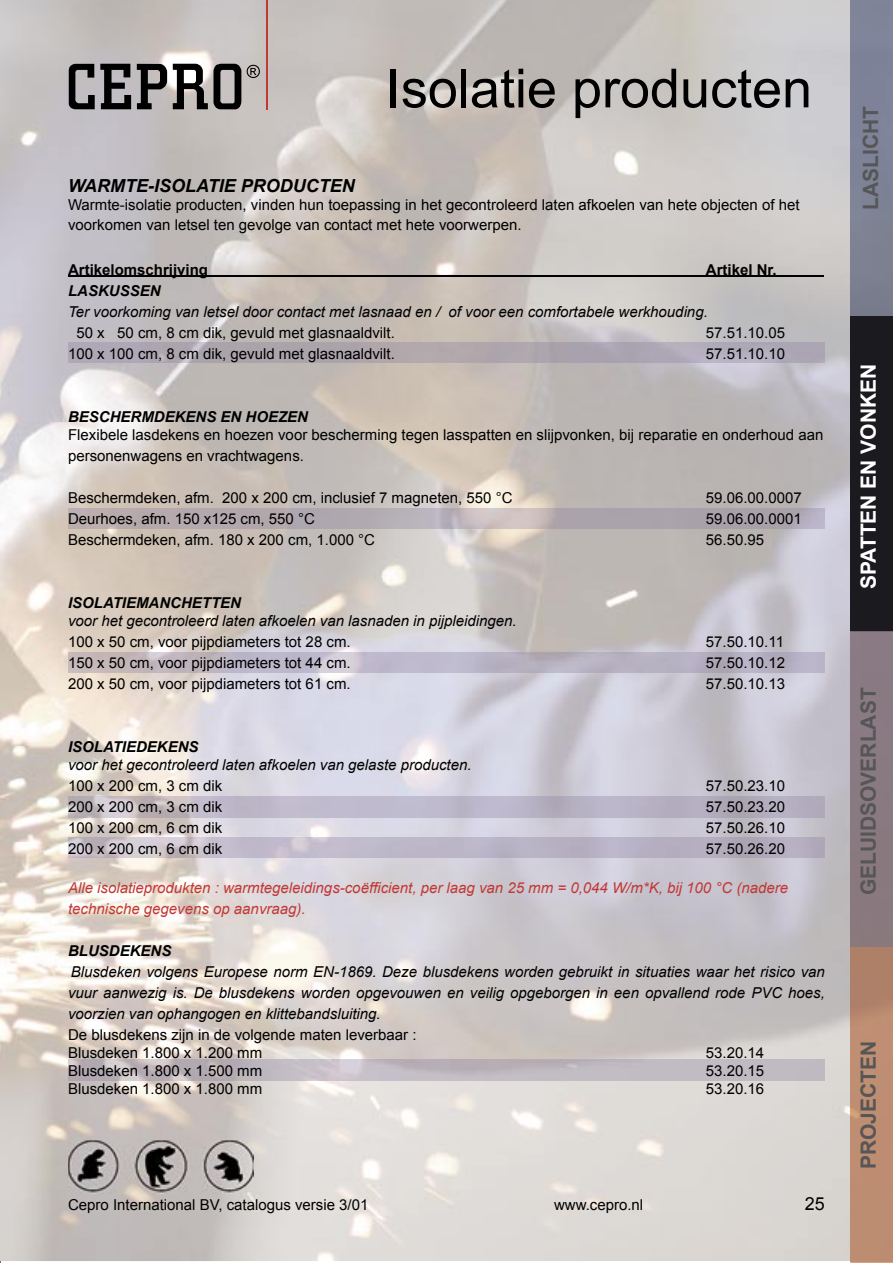
<style>
.page{position:relative;width:893px;height:1263px;background:#fff}
.page>*{position:absolute;margin:0;border:0;box-sizing:border-box;transform-origin:0 0}
.t1{font:54px "Arial";color:#000}
.t2{font:700 21px "Arial";color:#565656}
.t3{font:700 21px "Arial";color:#fff}
.t4{font:italic 700 18px "Arial";color:#000}
.t5{font:18px "Arial";color:#000}
.t6{font:15px/19.8px "Arial";color:#000}
.t7{font:italic 15px/21px "Arial";color:#000;text-align:justify}
.t8{font:italic 15px/21px "Arial";color:#c23834}
.t9{font:italic 700 15px "Arial";color:#000}
.t10{font:700 15px "Arial";color:#000}
</style>
<div class="page">
<img style="left:0;top:0;width:424px;height:1261px">
<svg style="left:69px;top:64px;width:191px;height:45px;background:#737070"></svg>
<hr style="left:266px;top:0;width:1px;height:110px;background:#c23834">
<img style="left:68px;top:1140px;width:186px;height:53px">
<div style="left:850px;top:316px;width:43px;height:315px;background:#1b1a1f"></div>
<div style="left:850px;top:631px;width:43px;height:316px;background:#897a81"></div>
<svg style="left:850px;top:948px;width:43px;height:315px;background:#ba8a6f"></svg>
<img style="left:850px;top:947px;width:43px;height:1px">
<img style="left:68px;top:342px;width:757px;height:21px">
<img style="left:68px;top:652px;width:757px;height:21px">
<img style="left:68px;top:508px;width:757px;height:21px">
<img style="left:68px;top:797px;width:757px;height:20px">
<img style="left:68px;top:837px;width:757px;height:21px">
<img style="left:68px;top:1059px;width:757px;height:21px">
<hr style="left:68px;top:275px;width:140px;height:2px;background:#000">
<hr style="left:208px;top:275px;width:498px;height:2px;background:#000">
<hr style="left:706px;top:275px;width:71px;height:2px;background:#000">
<hr style="left:777px;top:275px;width:47px;height:2px;background:#000">
<h1 class="t1" style="left:386px;top:51px;width:428px">Isolatie producten</h1>
<p class="t4" style="left:68px;top:173px;width:288px">WARMTE-ISOLATIE PRODUCTEN</p>
<p class="t6" style="left:68px;top:194px;width:733px">Warmte-isolatie producten, vinden hun toepassing in het gecontroleerd laten afkoelen van hete objecten of het voorkomen van letsel ten gevolge van contact met hete voorwerpen.</p>
<p class="t10" style="left:68px;top:259px;width:142px">Artikelomschrijving</p>
<p class="t10" style="left:706px;top:259px;width:72px">Artikel Nr.</p>
<p class="t9" style="left:68px;top:280px;width:94px">LASKUSSEN</p>
<p class="t7" style="left:68px;top:301px;width:641px">Ter voorkoming van letsel door contact met lasnaad en / of voor een comfortabele werkhouding.</p>
<p class="t6" style="left:76px;top:322px;width:320px">50 x 50 cm, 8 cm dik, gevuld met glasnaaldvilt.</p>
<p class="t6" style="left:706px;top:322px;width:81px">57.51.10.05</p>
<p class="t6" style="left:68px;top:343px;width:328px">100 x 100 cm, 8 cm dik, gevuld met glasnaaldvilt.</p>
<p class="t6" style="left:706px;top:343px;width:81px">57.51.10.10</p>
<p class="t9" style="left:68px;top:406px;width:242px">BESCHERMDEKENS EN HOEZEN</p>
<p class="t6" style="left:68px;top:424px;width:757px;line-height:21px">Flexibele lasdekens en hoezen voor bescherming tegen lasspatten en slijpvonken, bij reparatie en onderhoud aan personenwagens en vrachtwagens.</p>
<p class="t6" style="left:68px;top:487px;width:446px">Beschermdeken, afm. 200 x 200 cm, inclusief 7 magneten, 550 °C</p>
<p class="t6" style="left:706px;top:487px;width:97px">59.06.00.0007</p>
<p class="t6" style="left:68px;top:508px;width:248px">Deurhoes, afm. 150 x125 cm, 550 °C</p>
<p class="t6" style="left:706px;top:508px;width:97px">59.06.00.0001</p>
<p class="t6" style="left:68px;top:529px;width:308px">Beschermdeken, afm. 180 x 200 cm, 1.000 °C</p>
<p class="t6" style="left:706px;top:529px;width:60px">56.50.95</p>
<p class="t9" style="left:68px;top:592px;width:175px">ISOLATIEMANCHETTEN</p>
<p class="t7" style="left:68px;top:610px;width:450px">voor het gecontroleerd laten afkoelen van lasnaden in pijpleidingen.</p>
<p class="t6" style="left:68px;top:631px;width:284px">100 x 50 cm, voor pijpdiameters tot 28 cm.</p>
<p class="t6" style="left:706px;top:631px;width:80px">57.50.10.11</p>
<p class="t6" style="left:68px;top:652px;width:284px">150 x 50 cm, voor pijpdiameters tot 44 cm.</p>
<p class="t6" style="left:706px;top:652px;width:81px">57.50.10.12</p>
<p class="t6" style="left:68px;top:673px;width:284px">200 x 50 cm, voor pijpdiameters tot 61 cm.</p>
<p class="t6" style="left:706px;top:673px;width:81px">57.50.10.13</p>
<p class="t9" style="left:68px;top:736px;width:132px">ISOLATIEDEKENS</p>
<p class="t7" style="left:68px;top:754px;width:405px">voor het gecontroleerd laten afkoelen van gelaste producten.</p>
<p class="t6" style="left:68px;top:775px;width:156px">100 x 200 cm, 3 cm dik</p>
<p class="t6" style="left:706px;top:775px;width:81px">57.50.23.10</p>
<p class="t6" style="left:68px;top:796px;width:156px">200 x 200 cm, 3 cm dik</p>
<p class="t6" style="left:706px;top:796px;width:81px">57.50.23.20</p>
<p class="t6" style="left:68px;top:817px;width:156px">100 x 200 cm, 6 cm dik</p>
<p class="t6" style="left:706px;top:817px;width:81px">57.50.26.10</p>
<p class="t6" style="left:68px;top:838px;width:156px">200 x 200 cm, 6 cm dik</p>
<p class="t6" style="left:706px;top:838px;width:81px">57.50.26.20</p>
<p class="t8" style="left:68px;top:877px;width:722px">Alle isolatieprodukten : warmtegeleidings-coëfficient, per laag van 25 mm = 0,044 W/m*K, bij 100 °C (nadere technische gegevens op aanvraag).</p>
<p class="t9" style="left:68px;top:940px;width:105px">BLUSDEKENS</p>
<p class="t7" style="left:68px;top:961px;width:758px">Blusdeken volgens Europese norm EN-1869. Deze blusdekens worden gebruikt in situaties waar het risico van vuur aanwezig is. De blusdekens worden opgevouwen en veilig opgeborgen in een opvallend rode PVC hoes, voorzien van ophangogen en klittebandsluiting.</p>
<p class="t6" style="left:68px;top:1025px;width:350px;line-height:18px">De blusdekens zijn in de volgende maten leverbaar :<br>Blusdeken 1.800 x 1.200 mm</p>
<p class="t6" style="left:706px;top:1042px;width:60px">53.20.14</p>
<p class="t6" style="left:68px;top:1060px;width:196px">Blusdeken 1.800 x 1.500 mm</p>
<p class="t6" style="left:706px;top:1060px;width:60px">53.20.15</p>
<p class="t6" style="left:68px;top:1078px;width:196px">Blusdeken 1.800 x 1.800 mm</p>
<p class="t6" style="left:706px;top:1078px;width:60px">53.20.16</p>
<p class="t6" style="left:68px;top:1195px;width:302px">Cepro International BV, catalogus versie 3/01</p>
<p class="t6" style="left:554px;top:1195px;width:91px">www.cepro.nl</p>
<p class="t5" style="left:805px;top:1192px;width:22px">25</p>
<h2 class="t2" style="left:856px;top:210px;width:105px;rotate:-90deg">LASLICHT</h2>
<h2 class="t3" style="left:854px;top:589px;width:227px;rotate:-90deg">SPATTEN EN VONKEN</h2>
<h2 class="t2" style="left:854px;top:895px;width:209px;rotate:-90deg">GELUIDSOVERLAST</h2>
<h2 class="t2" style="left:854px;top:1169px;width:130px;rotate:-90deg">PROJECTEN</h2>
</div>
